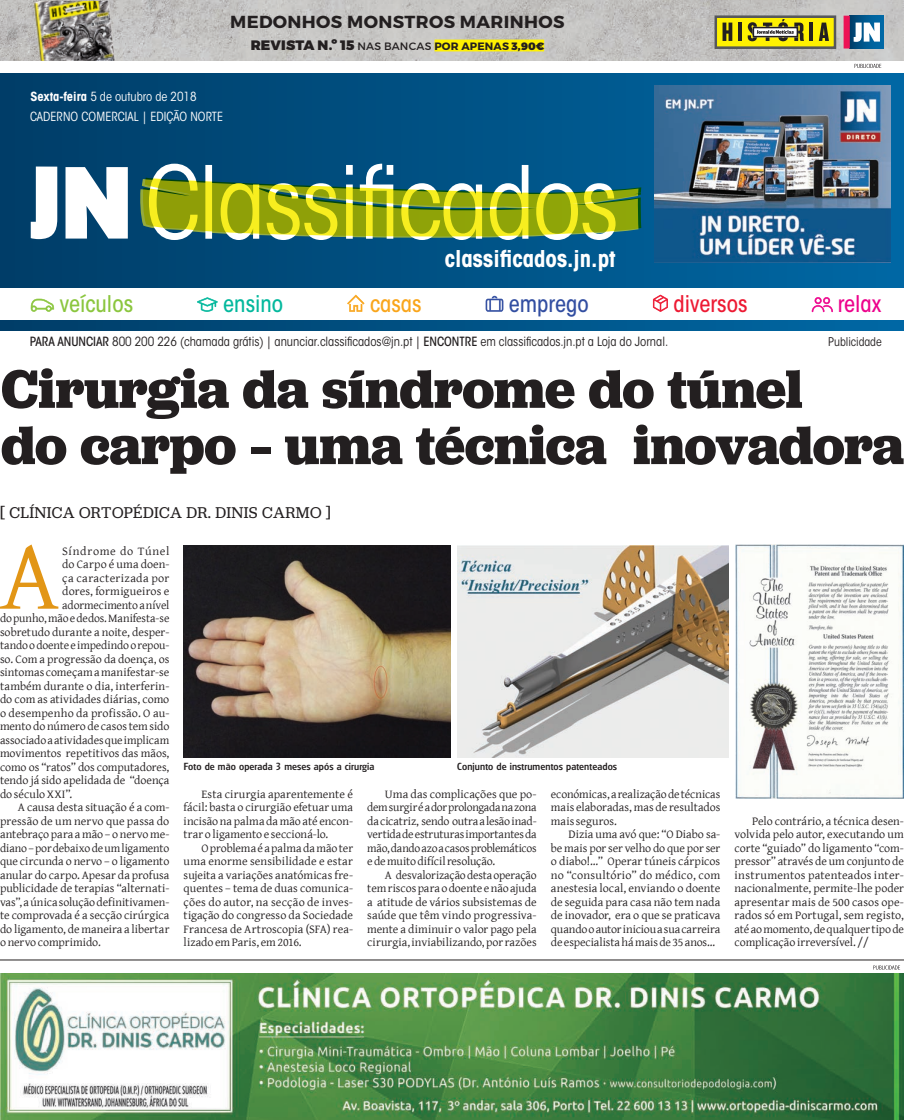
<style>
.page{position:relative;width:904px;height:1120px;background:#fff}
.page>*{position:absolute;margin:0;border:0;box-sizing:border-box;transform-origin:0 0}
.TXT_Miolo_Capitular{font:99.75px "Gentium Basic";color:#e29616}
.t1{font:condensed 99.62px "ITC Avant Garde Std";letter-spacing:-.025em;color:#fff}
.P_Anunciar{font:700 56.25px "Jubilat";letter-spacing:-.005em;color:#231f20}
.t2{font:700 condensed 23px "ITC Avant Garde Std";color:#fff}
.t3{font:500 condensed 22.88px "ITC Avant Garde Std";color:#8bc63e}
.t4{font:500 condensed 22.88px "ITC Avant Garde Std";color:#ed1a33}
.t5{font:500 condensed 22.88px "ITC Avant Garde Std";color:#324ea1}
.t6{font:500 condensed 22.88px "ITC Avant Garde Std";color:#03b89d}
.t7{font:500 condensed 22.88px "ITC Avant Garde Std";color:#f9a51b}
.t8{font:500 condensed 22.88px "ITC Avant Garde Std";color:#ed028c}
.t9{font:700 17.38px "Montserrat";letter-spacing:.02em;color:#231f20}
.P_Anunciar-2{font:16.25px "Jubilat";letter-spacing:.02em;color:#231f20}
.t10{font:900 13.62px "Montserrat";letter-spacing:.005em;color:#231f20}
.t11{font:condensed 12.62px "ITC Avant Garde Std";letter-spacing:-.005em;color:#231f20}
.P_Anunciar-3{font:condensed 12.5px "ITC Avant Garde Std";letter-spacing:.01em;color:#fff}
.TXT_Miolo_Capitular-2{font:12px/13.5px "Gentium Basic";color:#231f20;text-align:justify}
.TXT_Miolo_Capitular-3{font:12px "Gentium Basic";letter-spacing:.025em;color:#231f20}
.TXT_Miolo_Capitular-4{font:12px "Gentium Basic";letter-spacing:.05em;color:#231f20}
.t12{font:condensed 12px "ITC Avant Garde Std";letter-spacing:-.005em;color:#231f20}
.t13{font:500 10px "Glasgow";letter-spacing:.01em;color:#231f20}
.s1{font-weight:700}
.s2{font-weight:400;font-size:10.75px}
.s3{font-weight:700;font-size:10.75px}
.s4{font-size:10.75px}
.s5{font-weight:500}
</style>
<div class="page">
<div style="left:0;top:73px;width:904px;height:214px;background:linear-gradient(to right,#003d67,#0168a4)"></div>
<svg style="left:347px;top:295px;width:17px;height:17px"></svg>
<svg style="left:485px;top:296px;width:18px;height:16px"></svg>
<svg style="left:653px;top:295px;width:15px;height:17px"></svg>
<svg style="left:31px;top:299px;width:23px;height:13px"></svg>
<svg style="left:197px;top:297px;width:21px;height:15px"></svg>
<svg style="left:811px;top:297px;width:22px;height:15px"></svg>
<svg style="left:0;top:321px;width:904px;height:9px;background:#005285"></svg>
<svg style="left:31px;top:166px;width:26px;height:73px"></svg>
<svg style="left:65px;top:167px;width:63px;height:72px"></svg>
<svg style="left:140px;top:178px;width:501px;height:62px;background:#658a29"></svg>
<img style="left:154px;top:1px;width:749px;height:60px">
<img style="left:0;top:1px;width:154px;height:60px">
<div style="left:434px;top:40px;width:110px;height:11px;background:#fff101"></div>
<svg style="left:714px;top:16px;width:122px;height:33px;background:#ada528"></svg>
<svg style="left:849px;top:16px;width:34px;height:33px"></svg>
<svg style="left:853px;top:23px;width:27px;height:19px"></svg>
<div style="left:843px;top:16px;width:6px;height:33px;background:#ed1255"></div>
<svg style="left:854px;top:64px;width:27px;height:4px"></svg>
<img style="left:654px;top:85px;width:236px;height:178px">
<img style="left:0;top:973px;width:904px;height:147px">
<hr style="left:0;top:960px;width:904px;height:1px;background:#231f20">
<svg style="left:873px;top:965px;width:27px;height:5px"></svg>
<img style="left:184px;top:545px;width:266px;height:212px">
<img style="left:457px;top:545px;width:271px;height:212px">
<img style="left:735px;top:544px;width:169px;height:254px">
<p class="t9" style="left:230px;top:11px;width:336px">MEDONHOS MONSTROS MARINHOS</p>
<p class="P_Anunciar-3" style="left:31px;top:89px;width:167px"><span class="s1">Sexta-feira</span> 5 de outubro de 2018</p>
<p class="P_Anunciar-3" style="left:30px;top:109px;width:193px">Caderno Comercial | Edição NORTE</p>
<p class="t10" style="left:251px;top:36px;width:295px">REVISTA N.º 15 <span class="s2">NAS BANCAS</span> <span class="s3">POR APENAS</span> <span class="s4">3,90€</span></p>
<p class="t1" style="left:145px;top:143px;width:475px">Classificados</p>
<p class="t2" style="left:445px;top:244px;width:172px">classificados.jn.pt</p>
<p class="t3" style="left:60px;top:289px;width:75px">veículos</p>
<p class="t6" style="left:223px;top:289px;width:61px">ensino</p>
<p class="t7" style="left:370px;top:289px;width:53px">casas</p>
<p class="t5" style="left:509px;top:289px;width:81px">emprego</p>
<p class="t4" style="left:673px;top:289px;width:75px">diversos</p>
<p class="t8" style="left:837px;top:289px;width:45px">relax</p>
<p class="t11" style="left:30px;top:334px;width:640px"><span class="s5">PARA ANUNCIAR</span> 800 200 226 (chamada grátis) | anunciar.classificados@jn.pt | <span class="s5">ENCONTRE</span> em classificados.jn.pt a Loja do Jornal.</p>
<p class="t12" style="left:828px;top:334px;width:55px">Publicidade</p>
<p class="P_Anunciar" style="left:1px;top:352px;width:803px">Cirurgia da síndrome do túnel</p>
<p class="P_Anunciar" style="left:1px;top:409px;width:904px">do carpo – uma técnica inovadora</p>
<p class="P_Anunciar-2" style="left:0;top:502px;width:332px">[ CLÍNICA ORTOPÉDICA DR. DINIS CARMO ]</p>
<p class="TXT_Miolo_Capitular" style="left:0;top:503px;width:61px">A</p>
<p class="TXT_Miolo_Capitular-4" style="left:62px;top:542px;width:109px">Síndrome do Túnel</p>
<p class="TXT_Miolo_Capitular-2" style="left:62px;top:557px;width:109px">do Carpo é uma doen-</p>
<p class="TXT_Miolo_Capitular-3" style="left:62px;top:569px;width:109px">ça caracterizada por</p>
<p class="TXT_Miolo_Capitular-2" style="left:62px;top:584px;width:109px">dores, formigueiros e</p>
<p class="TXT_Miolo_Capitular-2" style="left:62px;top:598px;width:109px">adormecimento a nível</p>
<p class="TXT_Miolo_Capitular-2" style="left:0;top:611px;width:171px">do punho, mão e dedos. Manifesta-se</p>
<p class="TXT_Miolo_Capitular-2" style="left:0;top:625px;width:171px">sobretudo durante a noite, desper-</p>
<p class="TXT_Miolo_Capitular-2" style="left:0;top:638px;width:171px">tando o doente e impedindo o repou-</p>
<p class="TXT_Miolo_Capitular-2" style="left:0;top:652px;width:171px">so. Com a progressão da doença, os</p>
<p class="TXT_Miolo_Capitular-2" style="left:0;top:665px;width:171px">sintomas começam a manifestar-se</p>
<p class="TXT_Miolo_Capitular-2" style="left:0;top:679px;width:171px">também durante o dia, interferin-</p>
<p class="TXT_Miolo_Capitular-2" style="left:0;top:692px;width:171px">do com as atividades diárias, como</p>
<p class="TXT_Miolo_Capitular-2" style="left:0;top:706px;width:171px">o desempenho da profissão. O au-</p>
<p class="TXT_Miolo_Capitular-2" style="left:0;top:719px;width:171px">mento do número de casos tem sido</p>
<p class="TXT_Miolo_Capitular-2" style="left:0;top:733px;width:171px">associado a atividades que implicam</p>
<p class="TXT_Miolo_Capitular-2" style="left:0;top:746px;width:171px">movimentos repetitivos das mãos,</p>
<p class="TXT_Miolo_Capitular-2" style="left:0;top:760px;width:171px">como os “ratos” dos computadores,</p>
<p class="TXT_Miolo_Capitular-2" style="left:0;top:773px;width:171px">tendo já sido apelidada de “doença</p>
<p class="TXT_Miolo_Capitular-2" style="left:0;top:787px;width:74px">do século XXI”.</p>
<p class="TXT_Miolo_Capitular-2" style="left:0;top:800px;width:171px;text-indent:18px">A causa desta situação é a com&shy;pressão de um nervo que passa do antebraço para a mão – o nervo me&shy;diano – por debaixo de um ligamento que circunda o nervo – o ligamento anular do carpo. Apesar da profusa publicidade de terapias “alternati&shy;vas”, a única solução definitivamen&shy;te comprovada é a secção cirúrgica do ligamento, de maneira a libertar o nervo comprimido.</p>
<p class="t13" style="left:184px;top:760px;width:192px">Foto de mão operada 3 meses após a cirurgia</p>
<p class="t13" style="left:457px;top:760px;width:161px">Conjunto de instrumentos patenteados</p>
<p class="TXT_Miolo_Capitular-2" style="left:367px;top:787px;width:171px;text-indent:18px">Uma das complicações que po&shy;dem surgir é a dor prolongada na zona da cicatriz, sendo outra a lesão inad&shy;vertida de estruturas importantes da mão, dando azo a casos problemáticos e de muito difícil resolução.</p>
<p class="TXT_Miolo_Capitular-2" style="left:367px;top:868px;width:171px;text-indent:18px">A desvalorização desta operação tem riscos para o doente e não ajuda a atitude de vários subsistemas de saúde que têm vindo progressiva&shy;mente a diminuir o valor pago pela cirurgia, inviabilizando, por razões</p>
<p class="TXT_Miolo_Capitular-2" style="left:551px;top:787px;width:171px">económicas, a realização de técnicas mais elaboradas, mas de resultados mais seguros.</p>
<p class="TXT_Miolo_Capitular-2" style="left:551px;top:827px;width:171px;text-indent:18px">Dizia uma avó que: “O Diabo sa&shy;be mais por ser velho do que por ser o diabo!...” Operar túneis cárpicos no “consultório” do médico, com anestesia local, enviando o doente de seguida para casa não tem nada de inovador, era o que se praticava quando o autor iniciou a sua carreira de especialista há mais de 35 anos…</p>
<p class="TXT_Miolo_Capitular-2" style="left:184px;top:787px;width:171px;text-indent:18px">Esta cirurgia aparentemente é fácil: basta o cirurgião efetuar uma incisão na palma da mão até encon&shy;trar o ligamento e seccioná-lo.</p>
<p class="TXT_Miolo_Capitular-2" style="left:184px;top:841px;width:171px;text-indent:18px">O problema é a palma da mão ter uma enorme sensibilidade e estar sujeita a variações anatómicas fre&shy;quentes – tema de duas comunica&shy;ções do autor, na secção de inves&shy;tigação do congresso da Sociedade Francesa de Artroscopia (SFA) rea&shy;lizado em Paris, em 2016.</p>
<p class="TXT_Miolo_Capitular-2" style="left:734px;top:814px;width:171px;text-indent:18px">Pelo contrário, a técnica desen&shy;volvida pelo autor, executando um corte “guiado” do ligamento “com&shy;pressor” através de um conjunto de instrumentos patenteados inter&shy;nacionalmente, permite-lhe poder apresentar mais de 500 casos ope&shy;rados só em Portugal, sem registo, até ao momento, de qualquer tipo de complicação irreversível. //</p>
</div>
